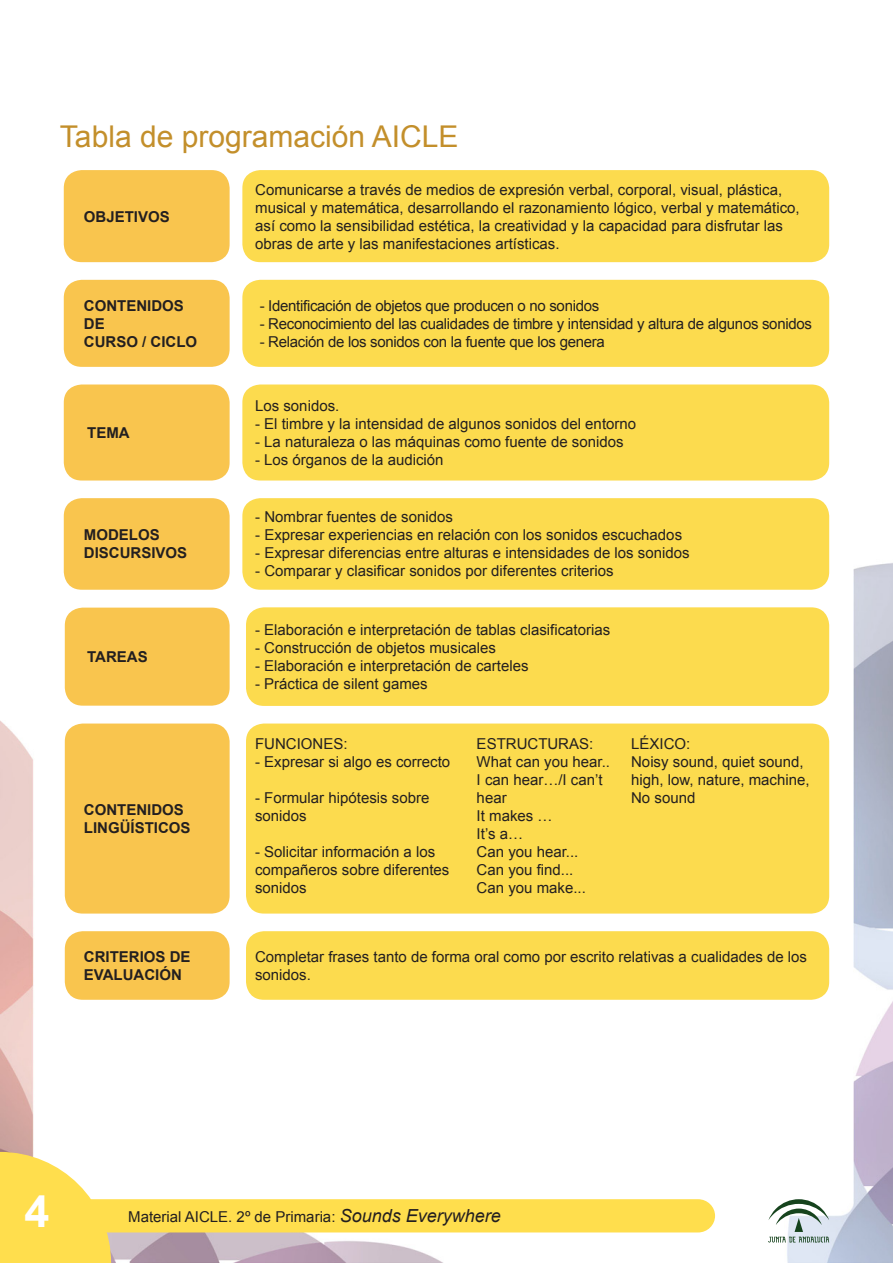
<style>
.page{position:relative;width:893px;height:1263px;background:#fff}
.page>*{position:absolute;margin:0;border:0;box-sizing:border-box;transform-origin:0 0}
.t1{font:700 45px "Arial";color:#fff}
.t2{font:30px "Arial";color:#c38f2b}
.t3{font:15px/18px "Arial";color:#231f20}
.t4{font:15px "Arial";letter-spacing:-.02em;color:#231f20}
.t5{font:700 15px/18px "Arial";color:#231f20}
.s1{font-style:italic;font-size:18px}
</style>
<div class="page">
<img style="left:0;top:563px;width:893px;height:700px">
<div style="left:40px;top:53px;width:813px;height:1157px;background:#fff;border-radius:14px"></div>
<svg style="left:0;top:1152px;width:715px;height:111px"></svg>
<svg style="left:768px;top:1199px;width:61px;height:43px"></svg>
<div style="left:242px;top:170px;width:587px;height:92px;background:#fcdb4e;border-radius:18px"></div>
<div style="left:64px;top:170px;width:166px;height:92px;background:#f9c54e;border-radius:18px"></div>
<div style="left:242px;top:384px;width:587px;height:96px;background:#fcdb4e;border-radius:18px"></div>
<div style="left:64px;top:384px;width:166px;height:96px;background:#f9c54e;border-radius:18px"></div>
<div style="left:246px;top:607px;width:583px;height:99px;background:#fcdb4e;border-radius:18px"></div>
<div style="left:65px;top:608px;width:165px;height:98px;background:#f9c54e;border-radius:18px"></div>
<div style="left:246px;top:931px;width:583px;height:69px;background:#fcdb4e;border-radius:18px"></div>
<div style="left:65px;top:931px;width:165px;height:69px;background:#f9c54e;border-radius:18px"></div>
<div style="left:242px;top:498px;width:587px;height:92px;background:#fcdb4e;border-radius:18px"></div>
<div style="left:64px;top:498px;width:166px;height:92px;background:#f9c54e;border-radius:18px"></div>
<div style="left:242px;top:280px;width:587px;height:87px;background:#fcdb4e;border-radius:18px"></div>
<div style="left:64px;top:280px;width:166px;height:87px;background:#f9c54e;border-radius:18px"></div>
<div style="left:246px;top:723px;width:583px;height:190px;background:#fcdb4e;border-radius:18px"></div>
<div style="left:65px;top:723px;width:165px;height:190px;background:#f9c54e;border-radius:18px"></div>
<h2 class="t2" style="left:60px;top:117px;width:400px">Tabla de programación AICLE</h2>
<p class="t5" style="left:84px;top:208px;width:87px">OBJETIVOS</p>
<p class="t3" style="left:255px;top:180px;width:546px">Comunicarse a través de medios de expresión verbal, corporal, visual, plástica, musical y matemática, desarrollando el razonamiento lógico, verbal y matemático, así como la sensibilidad estética, la creatividad y la capacidad para disfrutar las obras de arte y las manifestaciones artísticas.</p>
<p class="t5" style="left:84px;top:297px;width:115px">CONTENIDOS<br>DE<br>CURSO / CICLO</p>
<p class="t4" style="left:260px;top:296px;width:341px">- Identificación de objetos que producen o no sonidos</p>
<p class="t4" style="left:260px;top:314px;width:554px">- Reconocimiento del las cualidades de timbre y intensidad y altura de algunos sonidos</p>
<p class="t4" style="left:260px;top:332px;width:347px">- Relación de los sonidos con la fuente que los genera</p>
<p class="t5" style="left:87px;top:424px;width:44px">TEMA</p>
<p class="t5" style="left:84px;top:527px;width:105px">MODELOS<br>DISCURSIVOS</p>
<p class="t5" style="left:87px;top:648px;width:62px">TAREAS</p>
<p class="t5" style="left:84px;top:801px;width:108px">CONTENIDOS<br>LINGÜÍSTICOS</p>
<p class="t3" style="left:255px;top:397px;width:86px">Los sonidos.</p>
<p class="t3" style="left:255px;top:415px;width:383px">- El timbre y la intensidad de algunos sonidos del entorno</p>
<p class="t3" style="left:255px;top:433px;width:370px">- La naturaleza o las máquinas como fuente de sonidos</p>
<p class="t3" style="left:255px;top:451px;width:190px">- Los órganos de la audición</p>
<p class="t3" style="left:255px;top:508px;width:199px">- Nombrar fuentes de sonidos</p>
<p class="t3" style="left:255px;top:526px;width:428px">- Expresar experiencias en relación con los sonidos escuchados</p>
<p class="t3" style="left:255px;top:544px;width:436px">- Expresar diferencias entre alturas e intensidades de los sonidos</p>
<p class="t3" style="left:255px;top:562px;width:360px">- Comparar y clasificar sonidos por diferentes criterios</p>
<p class="t3" style="left:255px;top:621px;width:357px">- Elaboración e interpretación de tablas clasificatorias</p>
<p class="t3" style="left:255px;top:639px;width:242px">- Construcción de objetos musicales</p>
<p class="t3" style="left:255px;top:657px;width:275px">- Elaboración e interpretación de carteles</p>
<p class="t3" style="left:255px;top:675px;width:174px">- Práctica de silent games</p>
<p class="t3" style="left:255px;top:735px;width:94px">FUNCIONES:</p>
<p class="t3" style="left:255px;top:753px;width:197px">- Expresar si algo es correcto</p>
<p class="t3" style="left:255px;top:789px;width:176px">- Formular hipótesis sobre sonidos</p>
<p class="t3" style="left:255px;top:843px;width:196px">- Solicitar información a los compañeros sobre diferentes sonidos</p>
<p class="t3" style="left:477px;top:734px;width:135px">ESTRUCTURAS:<br>What can you hear..<br>I can hear…/I can’t hear<br>It makes …<br>It’s a…<br>Can you hear...<br>Can you find...<br>Can you make...</p>
<p class="t3" style="left:631px;top:735px;width:180px">LÉXICO:<br>Noisy sound, quiet sound, high, low, nature, machine,<br>No sound</p>
<p class="t5" style="left:84px;top:948px;width:108px">CRITERIOS DE<br>EVALUACIÓN</p>
<p class="t3" style="left:255px;top:948px;width:553px">Completar frases tanto de forma oral como por escrito relativas a cualidades de los sonidos.</p>
<h1 class="t1" style="left:25px;top:1182px;width:27px">4</h1>
<p class="t3" style="left:128px;top:1208px;width:374px">Material AICLE. 2º de Primaria: <span class="s1">Sounds Everywhere</span></p>
</div>
